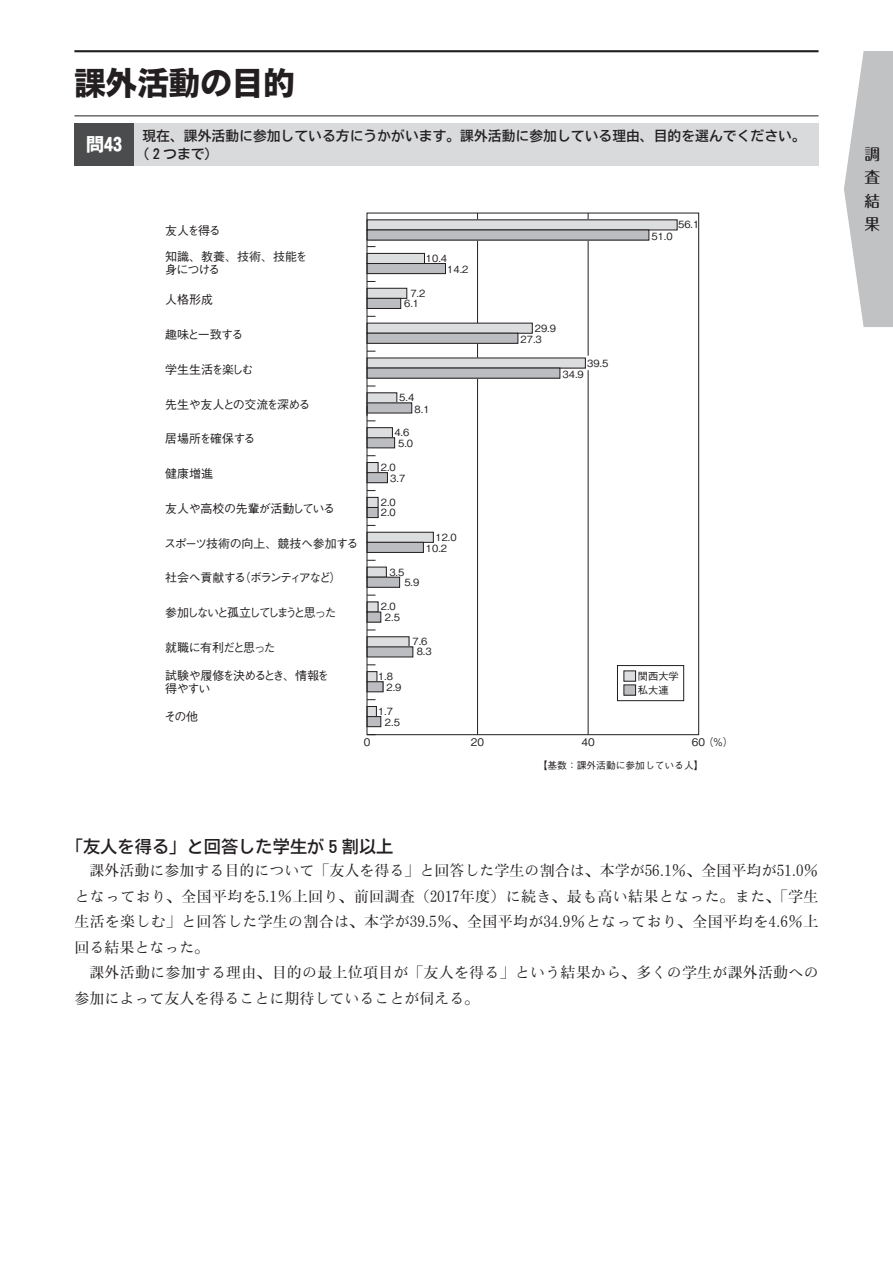
<style>
.page{position:relative;width:893px;height:1263px;background:#fff}
.page>*{position:absolute;margin:0;border:0;box-sizing:border-box;transform-origin:0 0}
.t1{font:31.5px "Motoya Cedar W6 90 msp RKSJ H";color:#231f20}
.t2{font:18px "Motoya Cedar W6 90 msp RKSJ H";color:#fff}
.t3{font:17.25px "Motoya Cedar W4 90 msp RKSJ H";color:#231f20}
.t4{font:500 15.75px/23.7px "Maru Fo Pro";color:#231f20;text-align:justify}
.t5{font:15px/25.5px "Motoya Mincho W3 90 msp RKSJ H";letter-spacing:.015em;color:#231f20;text-align:justify}
.t6{font:13.8px/18px "Motoya Cedar W4 90 msp RKSJ H";color:#231f20}
.t7{font:500 12px/13.5px "Gothic BBB Pr 6 N";letter-spacing:-.075em;color:#231f20}
.t8{font:500 12px "Gothic BBB Pr 6 N";letter-spacing:-.03em;color:#231f20}
.t9{font:500 12px/13.5px "Gothic BBB Pr 6 N";letter-spacing:-.055em;color:#231f20}
.t10{font:500 12px "Gothic BBB Pr 6 N";letter-spacing:-.12em;color:#231f20}
.t11{font:500 12px "Gothic BBB Pr 6 N";letter-spacing:-.17em;color:#231f20}
.t12{font:500 12px "Gothic BBB Pr 6 N";letter-spacing:-.115em;color:#231f20}
.t13{font:500 12px "Gothic BBB Pr 6 N";letter-spacing:-.1em;color:#231f20}
.t14{font:500 10.5px "Gothic BBB Pr 6 N";color:#231f20}
.t15{font:500 10.2px/14.1px "Gothic BBB Pr 6 N";color:#231f20}
.t16{font:500 9.9px/11.4px "Gothic BBB Pr 6 N";color:#231f20}
.t17{font:500 9.75px "Gothic BBB Pr 6 N";color:#231f20}
</style>
<div class="page">
<svg style="left:844px;top:51px;width:49px;height:276px"></svg>
<hr style="left:74px;top:50px;width:745px;height:2px;background:#231f20">
<hr style="left:74px;top:115px;width:745px;height:1px;background:#231f20">
<div style="left:74px;top:123px;width:60px;height:43px;background:#4b4c4d"></div>
<div style="left:134px;top:123px;width:685px;height:43px;background:#d9dadc"></div>
<svg style="left:366px;top:213px;width:333px;height:522px"></svg>
<div style="left:617px;top:665px;width:67px;height:36px;background:#fff"></div>
<div style="left:617px;top:665px;width:67px;height:36px;border:1px solid #231f20"></div>
<div style="left:624px;top:671px;width:12px;height:10px;background:#dcdddf"></div>
<div style="left:624px;top:671px;width:12px;height:10px;border:1px solid #231f20"></div>
<div style="left:624px;top:685px;width:12px;height:10px;background:#bcbdc0"></div>
<div style="left:624px;top:685px;width:12px;height:10px;border:1px solid #231f20"></div>
<h1 class="t1" style="left:74px;top:67px;width:222px">課外活動の目的</h1>
<p class="t2" style="left:86px;top:136px;width:37px">問43</p>
<p class="t6" style="left:136px;top:127px;width:672px;text-indent:7px">現在、課外活動に参加している方にうかがいます。課外活動に参加している理由、目的を選んでください。（２つまで）</p>
<p class="t7" style="left:165px;top:223px;width:57px">友人を得る</p>
<p class="t16" style="left:678px;top:218px;width:23px">56.1</p>
<p class="t16" style="left:651px;top:230px;width:23px">51.0</p>
<p class="t9" style="left:165px;top:249px;width:144px">知識、教養、技術、技能を身につける</p>
<p class="t16" style="left:426px;top:252px;width:23px">10.4</p>
<p class="t16" style="left:447px;top:263px;width:23px">14.2</p>
<p class="t7" style="left:165px;top:292px;width:49px">人格形成</p>
<p class="t13" style="left:165px;top:325px;width:80px">趣味と一致する</p>
<p class="t12" style="left:165px;top:360px;width:90px">学生生活を楽しむ</p>
<p class="t9" style="left:165px;top:397px;width:147px">先生や友人との交流を深める</p>
<p class="t7" style="left:165px;top:431px;width:92px">居場所を確保する</p>
<p class="t7" style="left:165px;top:466px;width:49px">健康増進</p>
<p class="t8" style="left:165px;top:499px;width:171px">友人や高校の先輩が活動している</p>
<p class="t8" style="left:164px;top:533px;width:196px">スポーツ技術の向上、競技へ参加する</p>
<p class="t10" style="left:165px;top:568px;width:178px">社会へ貢献する（ボランティアなど）</p>
<p class="t11" style="left:165px;top:603px;width:173px">参加しないと孤立してしまうと思った</p>
<p class="t7" style="left:165px;top:640px;width:112px">就職に有利だと思った</p>
<p class="t7" style="left:165px;top:668px;width:166px">試験や履修を決めるとき、情報を得やすい</p>
<p class="t7" style="left:164px;top:709px;width:36px">その他</p>
<p class="t16" style="left:404px;top:287px;width:23px;line-height:10.5px;text-indent:6px">7.2<br>6.1</p>
<p class="t16" style="left:399px;top:391px;width:17px">5.4</p>
<p class="t16" style="left:415px;top:403px;width:17px">8.1</p>
<p class="t16" style="left:394px;top:426px;width:20px;text-align:center">4.6<br>5.0</p>
<p class="t16" style="left:390px;top:461px;width:17px;line-height:10.9px;text-indent:-9px">2.0<br>3.7</p>
<p class="t16" style="left:381px;top:496px;width:17px;line-height:10.1px">2.0<br>2.0</p>
<p class="t16" style="left:426px;top:530px;width:32px;text-indent:10px">12.0<br>10.2</p>
<p class="t16" style="left:404px;top:566px;width:17px;line-height:10.1px;text-indent:-15px">3.5<br>5.9</p>
<p class="t16" style="left:381px;top:600px;width:21px;line-height:10.9px;text-align:center">2.0<br>2.5</p>
<p class="t16" style="left:412px;top:636px;width:21px;line-height:10.1px;text-align:center">7.6<br>8.3</p>
<p class="t16" style="left:386px;top:670px;width:17px;text-indent:-8px">1.8<br>2.9</p>
<p class="t16" style="left:385px;top:705px;width:17px;line-height:10.9px;text-indent:-7px">1.7<br>2.5</p>
<p class="t16" style="left:521px;top:321px;width:37px;text-indent:14px">29.9<br>27.3</p>
<p class="t16" style="left:587px;top:357px;width:23px">39.5</p>
<p class="t16" style="left:563px;top:368px;width:23px">34.9</p>
<p class="t15" style="left:638px;top:668px;width:42px">関西大学私大連</p>
<p class="t14" style="left:364px;top:733px;width:8px">0</p>
<p class="t14" style="left:471px;top:733px;width:15px">20</p>
<p class="t14" style="left:581px;top:733px;width:15px">40</p>
<p class="t14" style="left:692px;top:733px;width:43px">60 （%）</p>
<p class="t17" style="left:538px;top:758px;width:167px">【基数：課外活動に参加している人】</p>
<p class="t3" style="left:66px;top:838px;width:329px">「友人を得る」と回答した学生が５割以上</p>
<p class="t5" style="left:74px;top:858px;width:746px;text-indent:15px">課外活動に参加する目的について「友人を得る」と回答した学生の割合は、本学が56.1％、全国平均が51.0％となっており、全国平均を5.1％上回り、前回調査（2017年度）に続き、最も高い結果となった。また、「学生生活を楽しむ」と回答した学生の割合は、本学が39.5％、全国平均が34.9％となっており、全国平均を4.6％上回る結果となった。</p>
<p class="t5" style="left:74px;top:960px;width:746px;text-indent:15px">課外活動に参加する理由、目的の最上位項目が「友人を得る」という結果から、多くの学生が課外活動への参加によって友人を得ることに期待していることが伺える。</p>
<p class="t4" style="left:864px;top:140px;width:17px">調査結果</p>
</div>
